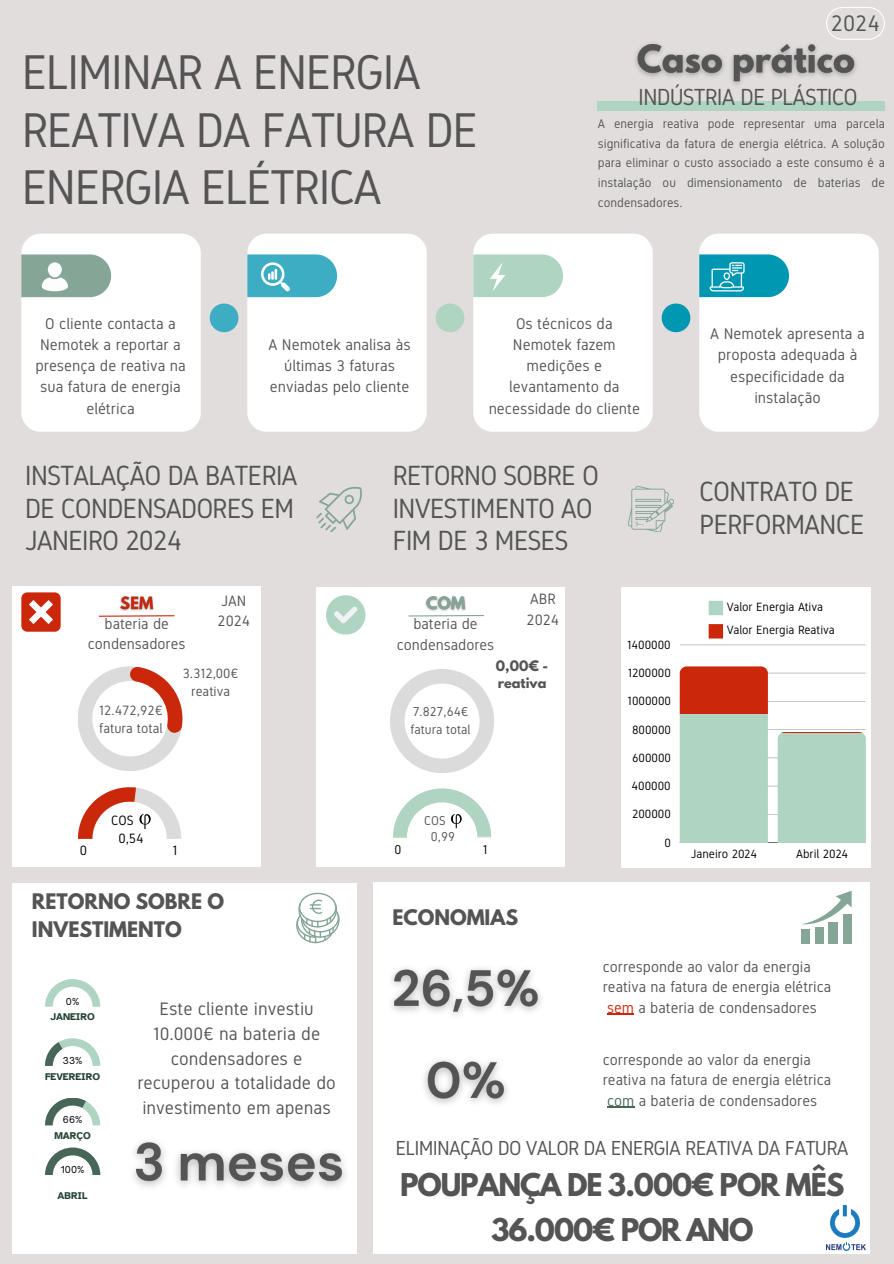
<style>
.page{position:relative;width:894px;height:1264px;background:#fff}
.page>*{position:absolute;margin:0;border:0;box-sizing:border-box;transform-origin:0 0}
.t1{font:48.75px/57.3px "Gidole";letter-spacing:-.04em;color:#545454}
.t2{font:27.75px/32.7px "Gidole";letter-spacing:-.04em;color:#545454}
.t3{font:700 27.75px/45px "League Spartan";letter-spacing:-.04em;color:#545454;text-align:center}
.t4{font:23.25px "Gidole";letter-spacing:-.04em;color:#545454}
.t5{font:22.5px "Gidole";color:#545454}
.t6{font:20.25px "Gidole";letter-spacing:-.04em;color:#545454}
.t7{font:700 19.05px/28.2px "League Spartan";color:#545454}
.t8{font:18px/24.8px "Gidole";color:#545454;text-align:center}
.t9{font:15.45px/21.3px "Gidole";color:#545454;text-align:center}
.t10{font:15px/20.2px "Gidole";color:#545454;text-align:center}
.t11{font:13.5px "Gidole";color:#545454}
.t12{font:13.5px "Gidole";color:#000}
.t13{font:12.9px "Gidole";color:#545454}
.t14{font:700 12.9px "League Spartan";color:#545454}
.t15{font:12.9px "Gidole";color:#000}
.t16{font:12.45px/19.6px "Gidole";color:#545454;text-align:justify}
.t17{font:12px/23.2px "Gidole";color:#000}
.t18{font:700 10.05px "Atkinson Hyperlegible";color:#244333}
.t19{font:9.15px "Open Sauce One";color:#000}
.s1{color:#cb270a}
.s2{color:#486657}
</style>
<div class="page">
<div style="left:0;top:0;width:893px;height:1263px;background:#e1dddd"></div>
<svg style="left:826px;top:7px;width:58px;height:33px"></svg>
<div style="left:12px;top:586px;width:249px;height:280px;background:#fff"></div>
<svg style="left:78px;top:666px;width:104px;height:105px"></svg>
<div style="left:316px;top:587px;width:249px;height:280px;background:#fff"></div>
<svg style="left:390px;top:669px;width:104px;height:104px"></svg>
<svg style="left:78px;top:787px;width:103px;height:51px"></svg>
<svg style="left:393px;top:788px;width:98px;height:49px"></svg>
<svg style="left:99px;top:615px;width:76px;height:2px"></svg>
<svg style="left:408px;top:615px;width:76px;height:2px"></svg>
<svg style="left:435px;top:303px;width:29px;height:29px"></svg>
<svg style="left:210px;top:303px;width:28px;height:29px"></svg>
<svg style="left:661px;top:303px;width:29px;height:29px"></svg>
<svg style="left:21px;top:234px;width:180px;height:198px;background:#f3f6f4"></svg>
<svg style="left:247px;top:234px;width:179px;height:198px;background:#ecf6f8"></svg>
<svg style="left:473px;top:234px;width:179px;height:198px;background:#f6faf8"></svg>
<svg style="left:699px;top:234px;width:178px;height:198px;background:#e6f4f7"></svg>
<svg style="left:316px;top:487px;width:46px;height:45px"></svg>
<svg style="left:628px;top:486px;width:45px;height:46px"></svg>
<div style="left:620px;top:587px;width:249px;height:280px;background:#fff"></div>
<div style="left:12px;top:883px;width:345px;height:370px;background:#fff"></div>
<svg style="left:45px;top:979px;width:55px;height:27px"></svg>
<svg style="left:45px;top:1038px;width:55px;height:27px"></svg>
<svg style="left:45px;top:1098px;width:55px;height:27px"></svg>
<div style="left:373px;top:882px;width:496px;height:371px;background:#fff"></div>
<svg style="left:45px;top:1147px;width:55px;height:28px"></svg>
<svg style="left:296px;top:892px;width:43px;height:51px"></svg>
<div style="left:801px;top:929px;width:9px;height:14px;background:#85a696"></div>
<div style="left:814px;top:927px;width:9px;height:16px;background:#85a696"></div>
<div style="left:828px;top:922px;width:9px;height:21px;background:#85a696"></div>
<div style="left:842px;top:913px;width:9px;height:30px;background:#85a696"></div>
<svg style="left:802px;top:891px;width:49px;height:34px"></svg>
<div style="left:21px;top:592px;width:40px;height:39px;background:#cb270a;border-radius:6px"></div>
<svg style="left:29px;top:600px;width:24px;height:24px"></svg>
<svg style="left:326px;top:595px;width:39px;height:39px"></svg>
<div style="left:597px;top:101px;width:287px;height:9px;background:#afd4c2"></div>
<div style="left:708px;top:600px;width:14px;height:15px;background:#afd4c2"></div>
<div style="left:708px;top:624px;width:14px;height:14px;background:#cb270a"></div>
<hr style="left:679px;top:842px;width:186px;height:1px;background:#000">
<hr style="left:679px;top:814px;width:186px;height:1px;background:#000">
<hr style="left:679px;top:785px;width:186px;height:1px;background:#000">
<hr style="left:679px;top:757px;width:186px;height:1px;background:#000">
<hr style="left:679px;top:729px;width:186px;height:1px;background:#000">
<hr style="left:679px;top:701px;width:186px;height:1px;background:#000">
<hr style="left:679px;top:673px;width:186px;height:1px;background:#000">
<hr style="left:679px;top:644px;width:186px;height:1px;background:#000">
<svg style="left:679px;top:666px;width:88px;height:176px;background:#b7a691"></svg>
<div style="left:777px;top:732px;width:88px;height:110px;background:#afd4c2"></div>
<img style="left:830px;top:1205px;width:28px;height:32px">
<img style="left:826px;top:1242px;width:39px;height:8px">
<svg style="left:607px;top:1013px;width:27px;height:1px"></svg>
<img style="left:391px;top:968px;width:150px;height:47px">
<svg style="left:607px;top:1106px;width:27px;height:1px"></svg>
<img style="left:424px;top:1060px;width:83px;height:44px">
<img style="left:120px;top:596px;width:34px;height:15px">
<img style="left:425px;top:596px;width:41px;height:15px">
<img style="left:133px;top:1140px;width:213px;height:47px">
<img style="left:635px;top:38px;width:228px;height:47px">
<p class="t1" style="left:21px;top:44px;width:458px">ELIMINAR A ENERGIA<br>REATIVA DA FATURA DE<br>ENERGIA ELÉTRICA</p>
<h1 class="t5" style="left:830px;top:10px;width:51px">2024</h1>
<p class="t4" style="left:638px;top:83px;width:221px">INDÚSTRIA DE PLÁSTICO</p>
<p class="t16" style="left:597px;top:114px;width:288px">A energia reativa pode representar uma parcela significativa da fatura de energia elétrica. A solução para eliminar o custo associado a este consumo é a instalação ou dimensionamento de baterias de condensadores.</p>
<p class="t9" style="left:35px;top:312px;width:152px">O cliente contacta a<br>Nemotek a reportar a presença de reativa na sua fatura de energia elétrica</p>
<p class="t9" style="left:268px;top:334px;width:144px">A Nemotek analisa às últimas 3 faturas enviadas pelo cliente</p>
<p class="t9" style="left:488px;top:312px;width:153px">Os técnicos da<br>Nemotek fazem medições e levantamento da necessidade do cliente</p>
<p class="t9" style="left:710px;top:323px;width:156px">A Nemotek apresenta a proposta adequada à especificidade da instalação</p>
<p class="t2" style="left:25px;top:459px;width:274px;text-align:justify">INSTALAÇÃO DA BATERIA DE CONDENSADORES EM JANEIRO 2024</p>
<p class="t2" style="left:392px;top:459px;width:208px">RETORNO SOBRE O<br>INVESTIMENTO AO<br>FIM DE 3 MESES</p>
<p class="t10" style="left:88px;top:613px;width:99px">bateria de condensadores</p>
<p class="t10" style="left:221px;top:590px;width:27px">JAN</p>
<p class="t10" style="left:217px;top:610px;width:34px">2024</p>
<p class="t10" style="left:396px;top:614px;width:99px">bateria de condensadores</p>
<p class="t10" style="left:530px;top:589px;width:27px">ABR</p>
<p class="t10" style="left:526px;top:609px;width:34px">2024</p>
<p class="t11" style="left:182px;top:666px;width:58px">3.312,00€</p>
<p class="t11" style="left:191px;top:684px;width:40px">reativa</p>
<p class="t14" style="left:496px;top:659px;width:54px">0,00€ -</p>
<p class="t14" style="left:497px;top:676px;width:50px">reativa</p>
<p class="t11" style="left:99px;top:702px;width:65px">12.472,92€</p>
<h4 class="t11" style="left:99px;top:720px;width:65px">fatura total</h4>
<p class="t13" style="left:412px;top:704px;width:57px">7.827,64€</p>
<h4 class="t13" style="left:410px;top:722px;width:62px">fatura total</h4>
<p class="t13" style="left:424px;top:813px;width:23px">COS</p>
<p class="t13" style="left:431px;top:829px;width:25px">0,99</p>
<h6 class="t12" style="left:111px;top:813px;width:24px">COS</h6>
<h5 class="t12" style="left:118px;top:830px;width:27px">0,54</h5>
<p class="t12" style="left:80px;top:842px;width:9px">0</p>
<h4 class="t12" style="left:172px;top:842px;width:6px">1</h4>
<p class="t15" style="left:394px;top:842px;width:8px">0</p>
<p class="t15" style="left:482px;top:842px;width:6px">1</p>
<p class="t7" style="left:32px;top:889px;width:193px">RETORNO SOBRE O<br>INVESTIMENTO</p>
<p class="t7" style="left:392px;top:905px;width:127px">ECONOMIAS</p>
<p class="t2" style="left:699px;top:475px;width:167px">CONTRATO DE<br>PERFORMANCE</p>
<p class="t17" style="left:627px;top:633px;width:45px">1400000</p>
<p class="t17" style="left:627px;top:661px;width:45px">1200000</p>
<p class="t17" style="left:627px;top:689px;width:45px">1000000</p>
<p class="t17" style="left:632px;top:718px;width:40px">800000</p>
<p class="t17" style="left:632px;top:746px;width:40px">600000</p>
<p class="t17" style="left:631px;top:774px;width:41px">400000</p>
<p class="t17" style="left:632px;top:802px;width:40px">200000</p>
<p class="t17" style="left:664px;top:831px;width:8px">0</p>
<p class="t17" style="left:726px;top:595px;width:109px">Valor Energia Ativa<br>Valor Energia Reativa</p>
<p class="t17" style="left:690px;top:842px;width:68px">Janeiro 2024</p>
<p class="t17" style="left:795px;top:842px;width:53px">Abril 2024</p>
<p class="t19" style="left:66px;top:995px;width:15px">0%</p>
<p class="t18" style="left:50px;top:1010px;width:46px">JANEIRO</p>
<p class="t19" style="left:63px;top:1054px;width:21px">33%</p>
<p class="t18" style="left:45px;top:1070px;width:57px">FEVEREIRO</p>
<p class="t19" style="left:63px;top:1114px;width:21px">66%</p>
<p class="t18" style="left:54px;top:1129px;width:38px">MARÇO</p>
<p class="t19" style="left:61px;top:1163px;width:25px">100%</p>
<p class="t18" style="left:58px;top:1188px;width:32px">ABRIL</p>
<p class="t8" style="left:137px;top:996px;width:200px">Este cliente investiu<br>10.000€ na bateria de condensadores e recuperou a totalidade do investimento em apenas</p>
<p class="t10" style="left:602px;top:956px;width:230px;text-align:left">corresponde ao valor da energia reativa na fatura de energia elétrica <span class="s1">sem</span> a bateria de condensadores</p>
<p class="t10" style="left:602px;top:1049px;width:230px;text-align:left">corresponde ao valor da energia reativa na fatura de energia elétrica <span class="s2">com</span> a bateria de condensadores</p>
<p class="t6" style="left:395px;top:1136px;width:454px">ELIMINAÇÃO DO VALOR DA ENERGIA REATIVA DA FATURA</p>
<p class="t3" style="left:400px;top:1165px;width:445px">POUPANÇA DE 3.000€ POR MÊS<br>36.000€ POR ANO</p>
</div>
